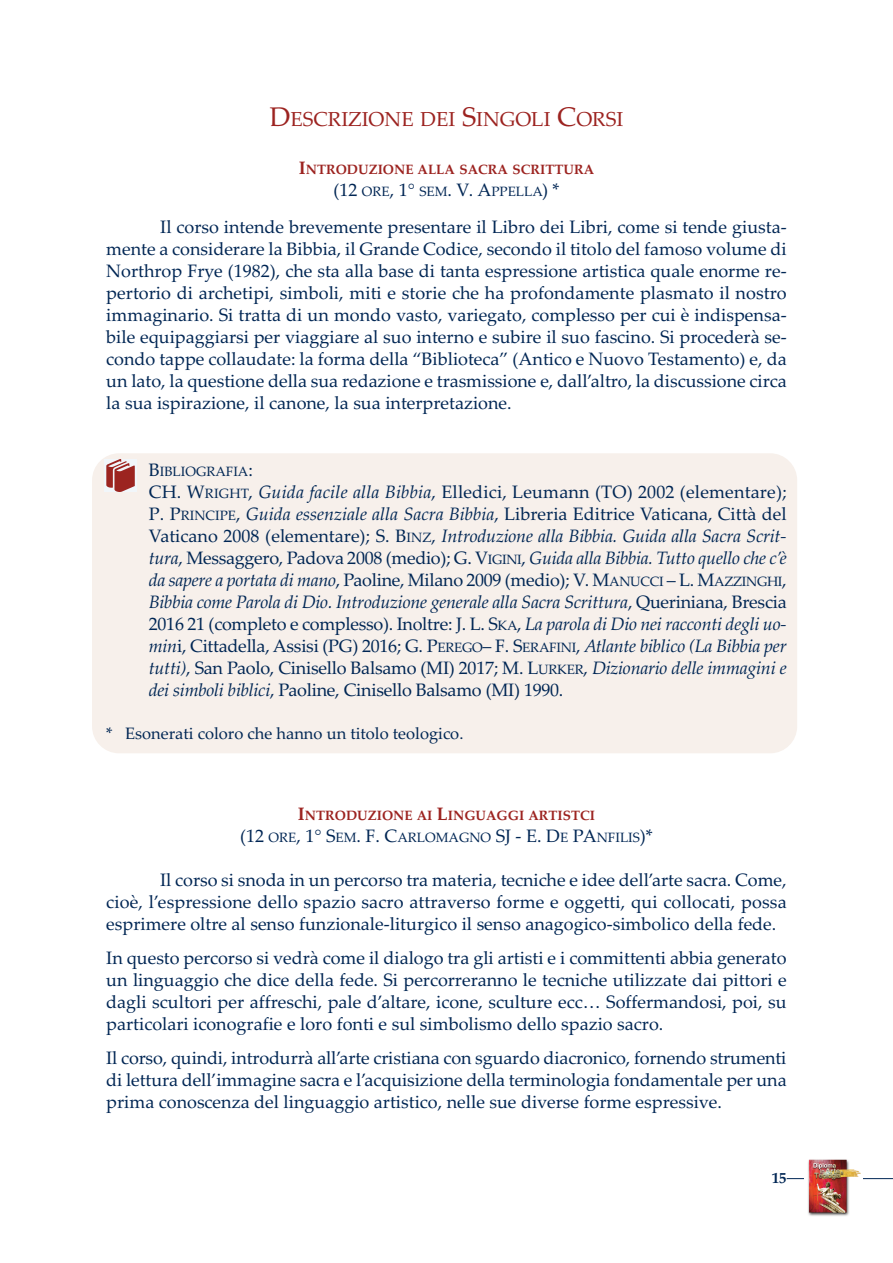
<style>
.page{position:relative;width:893px;height:1263px;background:#fff}
.page>*{position:absolute;margin:0;border:0;box-sizing:border-box;transform-origin:0 0}
.t1{font:20.25px "Palatino Linotype";color:#9c2320}
.t2{font:18px/21.9px "Palatino Linotype";color:#002654;text-align:justify}
.t3{font:16.5px "Palatino Linotype";color:#002654}
.t4{font:700 15px "Palatino Linotype";color:#002654}
.t5{font:700 13.5px "Palatino Linotype";color:#9c2320}
.t6{font:13.5px "Palatino Linotype";color:#002654}
.s1{font-size:27px}
.s2{font-size:18px}
.s3{font-size:13.5px}
.s4{font-style:italic}
</style>
<div class="page">
<div style="left:92px;top:453px;width:705px;height:300px;background:#f7f0eb;border-radius:27px"></div>
<img style="left:105px;top:459px;width:32px;height:32px">
<hr style="left:787px;top:1178px;width:106px;height:1px;background:#002654">
<img style="left:804px;top:1159px;width:58px;height:57px">
<p class="t1" style="left:270px;top:107px;width:355px"><span class="s1">D</span>ESCRIZIONE DEI <span class="s1">S</span>INGOLI <span class="s1">C</span>ORSI</p>
<p class="t5" style="left:299px;top:162px;width:297px"><span class="s2">I</span>NTRODUZIONE ALLA SACRA SCRITTURA</p>
<p class="t2" style="left:160px;top:171px;width:628px;line-height:36.9px;text-indent:173px">(12 <span class="s3">ORE</span>, 1° <span class="s3">SEM</span>. V. A<span class="s3">PPELLA</span>) *<br>Il corso intende brevemente presentare il Libro dei Libri, come si tende giusta-</p>
<p class="t2" style="left:106px;top:238px;width:682px">mente a considerare la Bibbia, il Grande Codice, secondo il titolo del famoso volume di Northrop Frye (1982), che sta alla base di tanta espressione artistica quale enorme re&shy;pertorio di archetipi, simboli, miti e storie che ha profondamente plasmato il nostro immaginario. Si tratta di un mondo vasto, variegato, complesso per cui è indispensa&shy;bile equipaggiarsi per viaggiare al suo interno e subire il suo fascino. Si procederà se&shy;condo tappe collaudate: la forma della “Biblioteca” (Antico e Nuovo Testamento) e, da un lato, la questione della sua redazione e trasmissione e, dall’altro, la discussione circa la sua ispirazione, il canone, la sua interpretazione.</p>
<p class="t6" style="left:149px;top:464px;width:106px"><span class="s2">B</span>IBLIOGRAFIA<span class="s2">:</span></p>
<p class="t2" style="left:149px;top:481px;width:639px">CH. W<span class="s3">RIGHT</span>, <span class="s4">Guida facile alla Bibbia</span>, Elledici, Leumann (TO) 2002 (elementare); P. P<span class="s3">RINCIPE</span>, <span class="s4">Guida essenziale alla Sacra Bibbia</span>, Libreria Editrice Vaticana, Città del Vaticano 2008 (elementare); S. B<span class="s3">INZ</span>, <span class="s4">Introduzione alla Bibbia. Guida alla Sacra Scrit&shy;tura</span>, Messaggero, Padova 2008 (medio); G. V<span class="s3">IGINI</span>, <span class="s4">Guida alla Bibbia. Tutto quello che c’è da sapere a portata di mano</span>, Paoline, Milano 2009 (medio); V. M<span class="s3">ANUCCI</span> – L. M<span class="s3">AZZINGHI</span>, <span class="s4">Bibbia come Parola di Dio. Introduzione generale alla Sacra Scrittura</span>, Queriniana, Brescia 2016 21 (completo e complesso). Inoltre: J. L. S<span class="s3">KA</span>, <span class="s4">La parola di Dio nei racconti degli uo&shy;min</span>i, Cittadella, Assisi (PG) 2016; G. P<span class="s3">EREGO</span>– F. S<span class="s3">ERAFINI</span>, <span class="s4">Atlante biblico (La Bibbia per tutti)</span>, San Paolo, Cinisello Balsamo (MI) 2017; M. L<span class="s3">URKER</span>, <span class="s4">Dizionario delle immagini e dei simboli biblici</span>, Paoline, Cinisello Balsamo (MI) 1990.</p>
<p class="t3" style="left:106px;top:723px;width:359px">* Esonerati coloro che hanno un titolo teologico.</p>
<p class="t5" style="left:298px;top:808px;width:299px"><span class="s2">I</span>NTRODUZIONE AI <span class="s2">L</span>INGUAGGI ARTISTCI</p>
<p class="t2" style="left:240px;top:825px;width:414px">(12 <span class="s3">ORE</span>, 1° S<span class="s3">EM</span>. F. C<span class="s3">ARLOMAGNO</span> SJ - E. D<span class="s3">E</span> PA<span class="s3">NFILIS</span>)*</p>
<p class="t2" style="left:106px;top:869px;width:682px;text-indent:54px">Il corso si snoda in un percorso tra materia, tecniche e idee dell’arte sacra. Come, cioè, l’espressione dello spazio sacro attraverso forme e oggetti, qui collocati, possa esprimere oltre al senso funzionale-liturgico il senso anagogico-simbolico della fede.</p>
<p class="t2" style="left:106px;top:947px;width:682px">In questo percorso si vedrà come il dialogo tra gli artisti e i committenti abbia generato un linguaggio che dice della fede. Si percorreranno le tecniche utilizzate dai pittori e dagli scultori per affreschi, pale d’altare, icone, sculture ecc… Soffermandosi, poi, su particolari iconografie e loro fonti e sul simbolismo dello spazio sacro.</p>
<p class="t2" style="left:106px;top:1047px;width:682px">Il corso, quindi, introdurrà all’arte cristiana con sguardo diacronico, fornendo strumenti di lettura dell’immagine sacra e l’acquisizione della terminologia fondamentale per una prima conoscenza del linguaggio artistico, nelle sue diverse forme espressive.</p>
<p class="t4" style="left:772px;top:1169px;width:16px">15</p>
</div>
